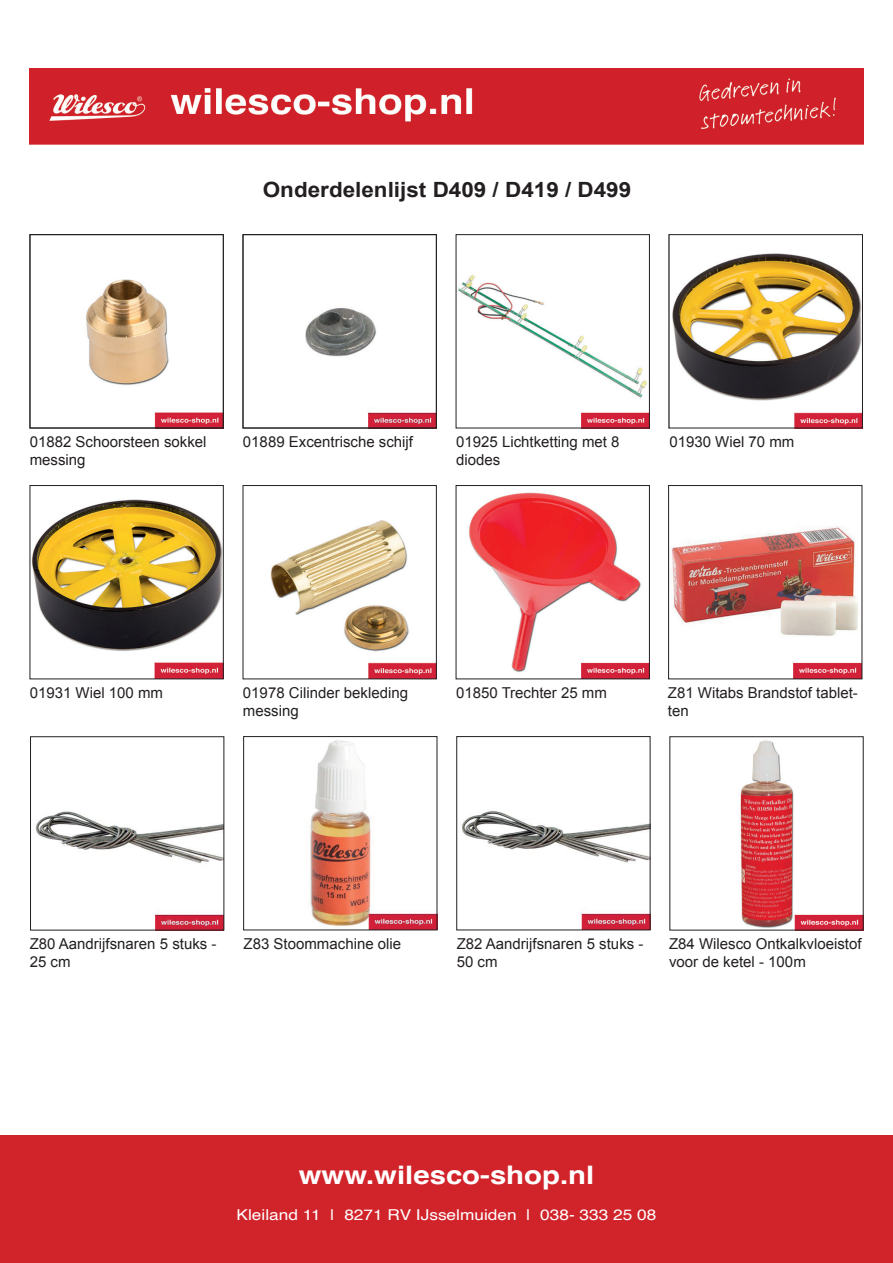
<style>
.page{position:relative;width:893px;height:1263px;background:#fff}
.page>*{position:absolute;margin:0;border:0;box-sizing:border-box;transform-origin:0 0}
.t1{font:700 25.5px "Helvetica";color:#fff;scale:1.15 1}
.t2{font:700 21px "Arial";color:#231f20;scale:1.07 1}
.t3{font:15px/18px "Arial";color:#231f20}
.t4{font:15px "Helvetica";color:#fff;scale:1.15 1}
</style>
<div class="page">
<img style="left:30px;top:68px;width:833px;height:77px">
<img style="left:32px;top:499px;width:189px;height:178px">
<img style="left:270px;top:520px;width:165px;height:157px">
<div style="left:243px;top:485px;width:194px;height:194px;border:1px solid #231f20"></div>
<img style="left:458px;top:275px;width:190px;height:151px">
<div style="left:456px;top:234px;width:194px;height:194px;border:1px solid #231f20"></div>
<img style="left:86px;top:279px;width:135px;height:147px">
<div style="left:30px;top:234px;width:193px;height:194px;border:1px solid #231f20"></div>
<img style="left:305px;top:308px;width:129px;height:118px">
<div style="left:243px;top:234px;width:194px;height:194px;border:1px solid #231f20"></div>
<img style="left:672px;top:253px;width:189px;height:173px">
<div style="left:669px;top:234px;width:194px;height:194px;border:1px solid #231f20"></div>
<img style="left:469px;top:492px;width:179px;height:185px">
<div style="left:456px;top:485px;width:194px;height:194px;border:1px solid #231f20"></div>
<img style="left:670px;top:526px;width:190px;height:151px">
<div style="left:668px;top:485px;width:194px;height:194px;border:1px solid #231f20"></div>
<img style="left:36px;top:811px;width:186px;height:117px">
<div style="left:30px;top:736px;width:194px;height:194px;border:1px solid #231f20"></div>
<img style="left:310px;top:740px;width:125px;height:188px">
<div style="left:243px;top:736px;width:194px;height:194px;border:1px solid #231f20"></div>
<img style="left:462px;top:811px;width:186px;height:117px">
<img style="left:740px;top:740px;width:121px;height:188px">
<div style="left:0;top:1135px;width:893px;height:128px;background:#d1232a"></div>
<h2 class="t2" style="left:263px;top:176px;width:346px">Onderdelenlijst D409 / D419 / D499</h2>
<p class="t3" style="left:30px;top:433px;width:178px">01882 Schoorsteen sokkel messing</p>
<p class="t3" style="left:243px;top:433px;width:172px">01889 Excentrische schijf</p>
<p class="t3" style="left:456px;top:433px;width:165px">01925 Lichtketting met 8 diodes</p>
<p class="t3" style="left:669px;top:433px;width:127px">01930 Wiel 70 mm</p>
<p class="t3" style="left:30px;top:684px;width:135px">01931 Wiel 100 mm</p>
<p class="t3" style="left:243px;top:684px;width:167px">01978 Cilinder bekleding messing</p>
<p class="t3" style="left:456px;top:684px;width:152px">01850 Trechter 25 mm</p>
<p class="t3" style="left:668px;top:684px;width:192px">Z81 Witabs Brandstof tablet&shy;ten</p>
<p class="t3" style="left:30px;top:935px;width:188px">Z80 Aandrijfsnaren 5 stuks -<br>25 cm</p>
<p class="t3" style="left:244px;top:935px;width:159px">Z83 Stoommachine olie</p>
<p class="t3" style="left:457px;top:935px;width:188px">Z82 Aandrijfsnaren 5 stuks -<br>50 cm</p>
<p class="t3" style="left:669px;top:935px;width:194px">Z84 Wilesco Ontkalkvloeistof voor de ketel - 100m</p>
<h1 class="t1" style="left:299px;top:1159px;width:258px">www.wilesco-shop.nl</h1>
<p class="t4" style="left:237px;top:1203px;width:366px">Kleiland 11 | 8271 RV IJsselmuiden | 038- 333 25 08</p>
</div>
